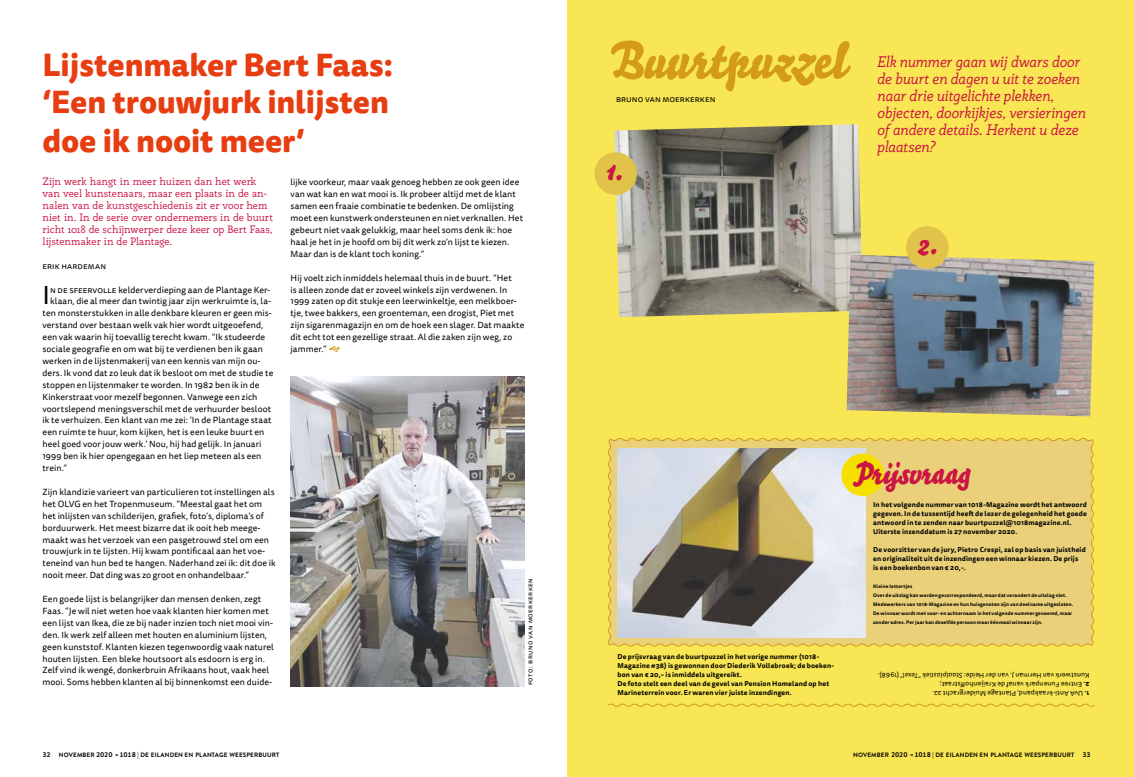
<style>
.page{position:relative;width:1134px;height:777px;background:#fff}
.page>*{position:absolute;margin:0;border:0;box-sizing:border-box;transform-origin:0 0}
.t1{font:50.8px "Bello Script Pro";letter-spacing:.005em;color:#d49b1a}
.t2{font:800 31px/38px "Tisa Sans Pro";letter-spacing:-.005em;color:#e73d11}
.t3{font:30px "Bello Script Pro";color:#cb1544}
.t4{font:26px "Tisa Sans Pro";color:#000}
.t5{font:italic 15px/17px "Rogliano";letter-spacing:-.01em;color:#cb1544}
.t6{font:10.5px/11.9px "Rogliano";color:#cb1544}
.t7{font:8.9px/11.9px "Tisa Sans Pro";letter-spacing:.005em;color:#000}
.t8{font:7px "Tisa Sans Pro";letter-spacing:.07em;color:#000}
.t9{font:700 6.9px/9px "Tisa Sans Pro";letter-spacing:.02em;color:#000}
.t10{font:6.9px/9px "Tisa Sans Pro";letter-spacing:.015em;color:#000}
.t11{font:700 6.3px "Brandon Grotesque";letter-spacing:.02em;color:#000}
.t12{font:700 4.9px/9px "Tisa Sans Pro";letter-spacing:.025em;color:#000}
.s1{font-weight:700}
.s2{font-style:italic}
.s3{font-size:7px}
.s4{font-size:6px}
</style>
<div class="page">
<svg style="left:329px;top:346px;width:11px;height:6px"></svg>
<img style="left:290px;top:376px;width:234px;height:310px">
<div style="left:567px;top:0;width:567px;height:777px;background:#f9e654"></div>
<svg style="left:607px;top:702px;width:488px;height:6px;background:#f2d849"></svg>
<svg style="left:607px;top:437px;width:488px;height:210px;background:#e9cf75"></svg>
<img style="left:614px;top:124px;width:249px;height:193px">
<img style="left:846px;top:255px;width:248px;height:161px">
<img style="left:617px;top:448px;width:249px;height:189px">
<div style="left:594px;top:152px;width:43px;height:43px;background:#e2c34a;border-radius:50%"></div>
<div style="left:841px;top:453px;width:43px;height:43px;background:#f6e000;border-radius:50%"></div>
<div style="left:906px;top:226px;width:42px;height:43px;background:#e2c34a;border-radius:50%"></div>
<h2 class="t2" style="left:43px;top:46px;width:352px">Lijstenmaker Bert Faas: ‘Een trouwjurk inlijsten doe ik nooit meer’</h2>
<p class="t6" style="left:43px;top:176px;width:232px">Zijn werk hangt in meer huizen dan het werk van veel kunstenaars, maar een plaats in de an&shy;nalen van de kunstgeschiedenis zit er voor hem niet in. In de serie over ondernemers in de buurt richt 1018 de schijnwerper deze keer op Bert Faas, lijstenmaker in de Plantage.</p>
<p class="t7" style="left:43px;top:260px;width:65px">erik hardeman</p>
<h3 class="t4" style="left:43px;top:278px;width:9px">I</h3>
<p class="t7" style="left:50px;top:284px;width:222px">n de sfeervolle kelderverdieping aan de Plantage Ker-</p>
<p class="t7" style="left:50px;top:296px;width:223px">klaan, die al meer dan twintig jaar zijn werkruimte is, la-</p>
<p class="t7" style="left:43px;top:307px;width:231px">ten monsterstukken in alle denkbare kleuren er geen mis-</p>
<p class="t7" style="left:43px;top:319px;width:222px">verstand over bestaan welk vak hier wordt uitgeoefend,</p>
<p class="t7" style="left:43px;top:331px;width:224px">een vak waarin hij toevallig terecht kwam. “Ik studeerde</p>
<p class="t7" style="left:43px;top:343px;width:222px">sociale geografie en om wat bij te verdienen ben ik gaan</p>
<p class="t7" style="left:43px;top:355px;width:220px">werken in de lijstenmakerij van een kennis van mijn ou-</p>
<p class="t7" style="left:43px;top:367px;width:232px">ders. Ik vond dat zo leuk dat ik besloot om met de studie te</p>
<p class="t7" style="left:43px;top:379px;width:219px">stoppen en lijstenmaker te worden. In 1982 ben ik in de</p>
<p class="t7" style="left:43px;top:391px;width:216px">Kinkerstraat voor mezelf begonnen. Vanwege een zich</p>
<p class="t7" style="left:43px;top:403px;width:230px">voortslepend meningsverschil met de verhuurder besloot</p>
<p class="t7" style="left:43px;top:415px;width:230px">ik te verhuizen. Een klant van me zei: ‘In de Plantage staat</p>
<p class="t7" style="left:43px;top:426px;width:223px">een ruimte te huur, kom kijken, het is een leuke buurt en</p>
<p class="t7" style="left:43px;top:438px;width:220px">heel goed voor jouw werk.’ Nou, hij had gelijk. In januari</p>
<p class="t7" style="left:43px;top:450px;width:220px">1999 ben ik hier opengegaan en het liep meteen als een</p>
<p class="t7" style="left:43px;top:462px;width:26px">trein.”</p>
<p class="t7" style="left:43px;top:486px;width:235px">Zijn klandizie varieert van particulieren tot instellingen als het OLVG en het Tropenmuseum. “Meestal gaat het om het inlijsten van schilderijen, grafiek, foto’s, diploma’s of borduurwerk. Het meest bizarre dat ik ooit heb meege&shy;maakt was het verzoek van een pasgetrouwd stel om een trouwjurk in te lijsten. Hij kwam pontificaal aan het voe&shy;teneind van hun bed te hangen. Naderhand zei ik: dit doe ik nooit meer. Dat ding was zo groot en onhandelbaar.”</p>
<p class="t7" style="left:43px;top:593px;width:233px">Een goede lijst is belangrijker dan mensen denken, zegt Faas. “Je wil niet weten hoe vaak klanten hier komen met een lijst van Ikea, die ze bij nader inzien toch niet mooi vin&shy;den. Ik werk zelf alleen met houten en aluminium lijsten, geen kunststof. Klanten kiezen tegenwoordig vaak naturel houten lijsten. Een bleke houtsoort als esdoorn is erg in.<br>Zelf vind ik wengé, donkerbruin Afrikaans hout, vaak heel mooi. Soms hebben klanten al bij binnenkomst een duide-</p>
<p class="t7" style="left:291px;top:177px;width:234px">lijke voorkeur, maar vaak genoeg hebben ze ook geen idee van wat kan en wat mooi is. Ik probeer altijd met de klant samen een fraaie combinatie te bedenken. De omlijsting moet een kunstwerk ondersteunen en niet verknallen. Het gebeurt niet vaak gelukkig, maar heel soms denk ik: hoe haal je het in je hoofd om bij dit werk zo'n lijst te kiezen.<br>Maar dan is de klant toch koning.”</p>
<p class="t7" style="left:291px;top:272px;width:235px">Hij voelt zich inmiddels helemaal thuis in de buurt. “Het<br>is alleen zonde dat er zoveel winkels zijn verdwenen. In 1999 zaten op dit stukje een leerwinkeltje, een melkboer&shy;tje, twee bakkers, een groenteman, een drogist, Piet met zijn sigarenmagazijn en om de hoek een slager. Dat maakte dit echt tot een gezellige straat. Al die zaken zijn weg, zo jammer.”</p>
<p class="t8" style="left:525px;top:685px;width:109px;rotate:-90deg">foto: bruno van moerkerken</p>
<h1 class="t1" style="left:609px;top:21px;width:237px">Buurtpuzzel</h1>
<p class="t7" style="left:616px;top:93px;width:101px">bruno van moerkerken</p>
<h3 class="t3" style="left:606px;top:146px;width:19px">1.</h3>
<h3 class="t5" style="left:877px;top:53px;width:210px">Elk nummer gaan wij dwars door de buurt en dagen u uit te zoeken naar drie uitgelichte plekken, objecten, doorkijkjes, versieringen of andere details. Herkent u deze plaatsen?</h3>
<h3 class="t3" style="left:917px;top:220px;width:22px">2.</h3>
<h3 class="t3" style="left:853px;top:450px;width:117px">Prijsvraag</h3>
<p class="t9" style="left:617px;top:652px;width:218px">De prijsvraag van de buurtpuzzel in het vorige nummer (1018- Magazine #38) is gewonnen door Diederik Vollebroek; de boeken&shy;bon van € 20,– is inmiddels uitgereikt.<br>De foto stelt een deel van de gevel van Pension Homeland op het Marineterrein voor. Er waren vier juiste inzendingen.</p>
<p class="t9" style="left:873px;top:500px;width:215px">In het volgende nummer van 1018-Magazine wordt het antwoord gegeven. In de tussentijd heeft de lezer de gelegenheid het goede antwoord in te zenden naar buurtpuzzel@1018magazine.nl.<br>Uiterste inzenddatum is 27 november 2020.</p>
<p class="t9" style="left:873px;top:545px;width:214px">De voorzitter van de jury, Pietro Crespi, zal op basis van juistheid en originaliteit uit de inzendingen een winnaar kiezen. De prijs<br>is een boekenbon van € 20,-.</p>
<p class="t12" style="left:873px;top:582px;width:201px">Kleine lettertjes<br>Over de uitslag kan worden gecorrespondeerd, maar dat verandert de uitslag niet.<br>Medewerkers van 1018-Magazine en hun huisgenoten zijn van deelname uitgesloten.<br>De winnaar wordt met voor- en achternaam in het volgende nummer genoemd, maar zonder adres. Per jaar kan dezelfde persoon maar éénmaal winnaar zijn.</p>
<p class="t10" style="left:1089px;top:688px;width:213px;rotate:-180deg"><span class="s1">2.</span> Entree Funenpark vanaf de Kraijenhoffstraat;<br>Kunstwerk van Herman J. van der Heide:<span class="s2">Staalplastiek “Texel”</span> (1968).</p>
<p class="t10" style="left:1089px;top:697px;width:159px;rotate:-180deg"><span class="s1">1.</span> UvA Anti-kraakpand, Plantage Muidergracht 22.</p>
<p class="t11" style="left:43px;top:750px;width:238px"><span class="s3">32</span> NOVEMBER <span class="s3">2020</span> <span class="s4">»</span> <span class="s3">1018 |</span> DE EILANDEN EN PLANTAGE WEESPERBUURT</p>
<p class="t11" style="left:853px;top:750px;width:239px">NOVEMBER <span class="s3">2020</span> <span class="s4">»</span> <span class="s3">1018 |</span> DE EILANDEN EN PLANTAGE WEESPERBUURT <span class="s3">33</span></p>
</div>
